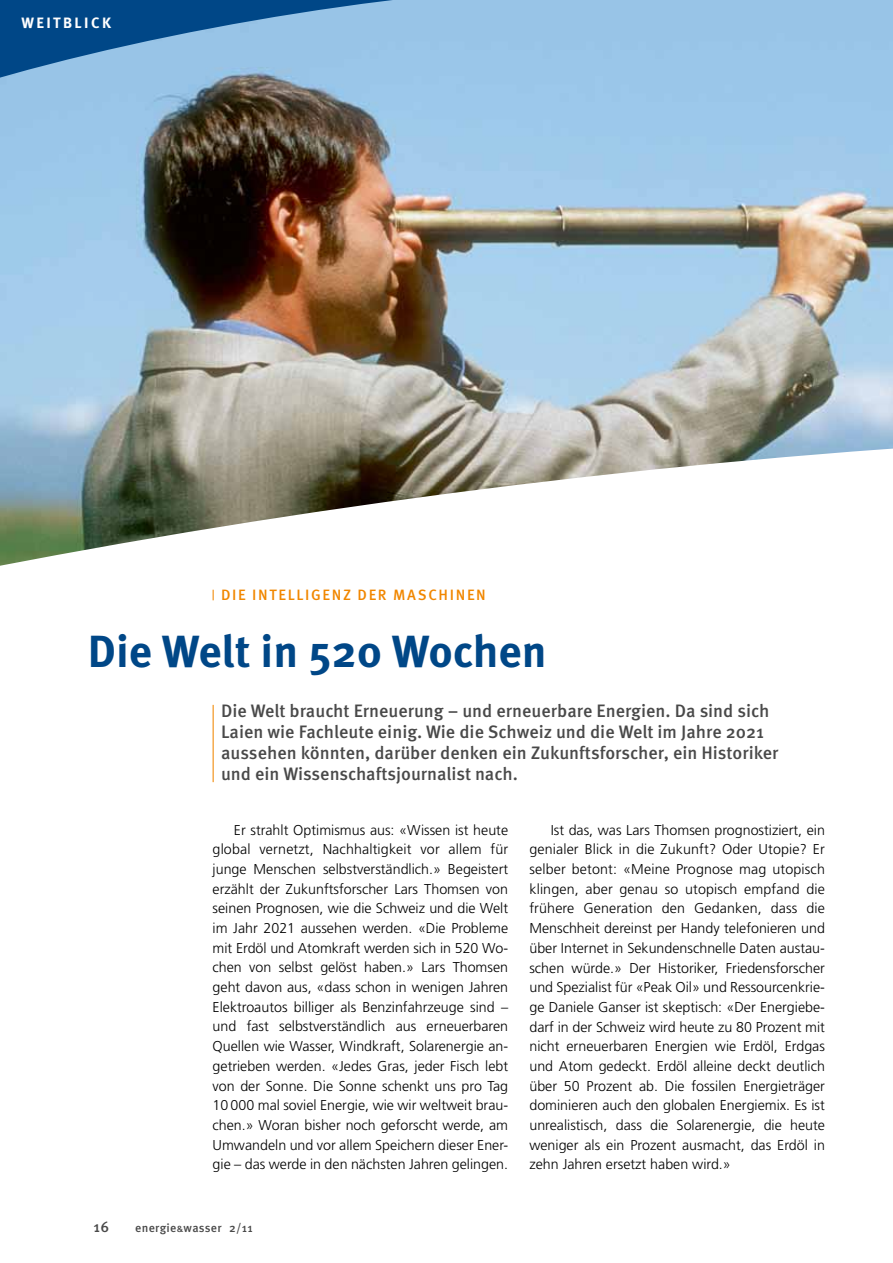
<style>
.page{position:relative;width:893px;height:1263px;background:#fff}
.page>*{position:absolute;margin:0;border:0;box-sizing:border-box;transform-origin:0 0}
.t1{font:700 45px "Meta OT";color:#004787}
.t2{font:500 18px/21px "Meta OT";color:#494949}
.t3{font:500 15px "Meta OT";letter-spacing:.11em;color:#f18700}
.t4{font:700 15px "Meta OT";letter-spacing:.16em;color:#fff}
.t5{font:500 15px "Meta OT";color:#494949}
.t6{font:300 14.25px/19.6px "Frutiger LT Std";color:#000;text-align:justify}
.t7{font:500 12px "Meta OT";letter-spacing:.025em;color:#494949}
.s1{font-size:9.45px}
</style>
<div class="page">
<img style="left:0;top:0;width:893px;height:395px">
<svg style="left:0;top:395px;width:893px;height:388px"></svg>
<hr style="left:213px;top:705px;width:1px;height:77px;background:#f18700">
<svg style="left:0;top:0;width:638px;height:85px;background:#73a5ce"></svg>
<p class="t4" style="left:21px;top:14px;width:91px">Weitblick</p>
<p class="t3" style="left:221px;top:585px;width:266px">Die I ntelligenz der Maschinen</p>
<h1 class="t1" style="left:88px;top:623px;width:460px">Die Welt in 520 Wochen</h1>
<p class="t2" style="left:221px;top:700px;width:559px">Die Welt braucht Erneuerung – und erneuerbare Energien. Da sind sich Laien wie Fachleute einig. Wie die Schweiz und die Welt im Jahre 2021 aussehen könnten, darüber denken ein Zukunftsforscher, ein H istoriker und ein Wissenschaftsjournalist nach.</p>
<p class="t6" style="left:213px;top:820px;width:297px;text-indent:21px">Er strahlt Optimismus aus: «Wissen ist heute global vernetzt, Nachhaltigkeit vor allem für junge Menschen selbstverständlich.» Begeistert erzählt der Zukunftsforscher Lars Thomsen von seinen Prognosen, wie die Schweiz und die Welt im Jahr 2021 aussehen werden. «Die Probleme mit Erdöl und Atomkraft werden sich in 520 Wo&shy;chen von selbst gelöst haben.» Lars Thomsen geht davon aus, «dass schon in wenigen Jahren Elektroautos billiger als Benzinfahrzeuge sind – und fast selbstverständlich aus erneuerbaren Quellen wie Wasser, Windkraft, Solarenergie an&shy;getrieben werden. «Jedes Gras, jeder Fisch lebt von der Sonne. Die Sonne schenkt uns pro Tag 10 000 mal soviel Energie, wie wir weltweit brau&shy;chen.» Woran bisher noch geforscht werde, am Umwandeln und vor allem Speichern dieser Ener&shy;gie – das werde in den nächsten Jahren gelingen.</p>
<p class="t6" style="left:529px;top:820px;width:297px;text-indent:21px">Ist das, was Lars Thomsen prognostiziert, ein genialer Blick in die Zukunft? Oder Utopie? Er selber betont: «Meine Prognose mag utopisch klingen, aber genau so utopisch empfand die frühere Generation den Gedanken, dass die Menschheit dereinst per Handy telefonieren und über Internet in Sekundenschnelle Daten austau&shy;schen würde.» Der Historiker, Friedensforscher und Spezialist für «Peak Oil» und Ressourcenkrie&shy;ge Daniele Ganser ist skeptisch: «Der Energiebe&shy;darf in der Schweiz wird heute zu 80 Prozent mit nicht erneuerbaren Energien wie Erdöl, Erdgas und Atom gedeckt. Erdöl alleine deckt deutlich über 50 Prozent ab. Die fossilen Energieträger dominieren auch den globalen Energiemix. Es ist unrealistisch, dass die Solarenergie, die heute weniger als ein Prozent ausmacht, das Erdöl in zehn Jahren ersetzt haben wird.»</p>
<p class="t5" style="left:94px;top:1217px;width:17px">16</p>
<p class="t7" style="left:135px;top:1220px;width:119px">energie<span class="s1">&amp;</span>wasser 2/11</p>
</div>
